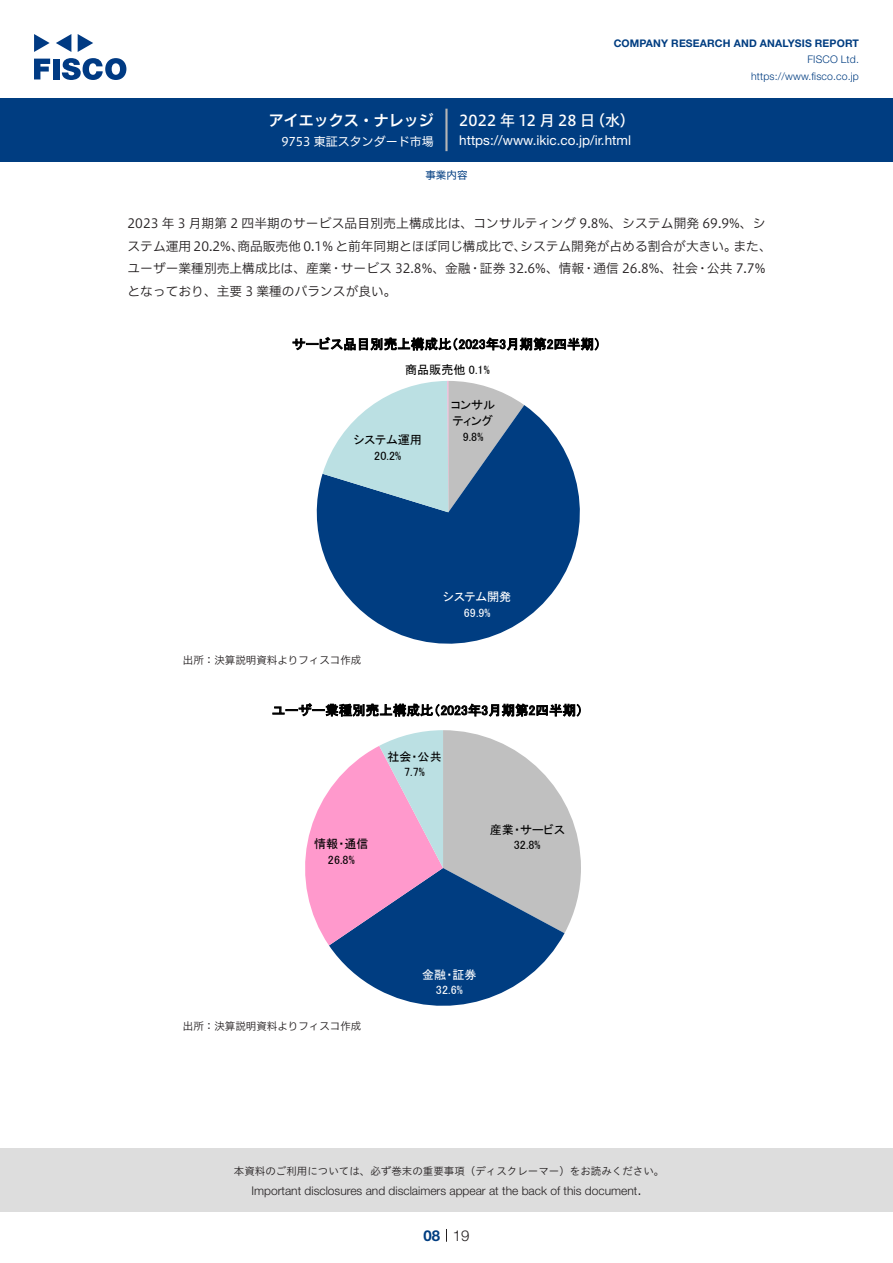
<style>
.page{position:relative;width:893px;height:1263px;background:#fff}
.page>*{position:absolute;margin:0;border:0;box-sizing:border-box;transform-origin:0 0}
.t1{font:15px "Hiragino UD Sans F Std N W5";letter-spacing:.01em;color:#fff}
.t2{font:15px "Hiragino UD Sans F Std N W6";color:#fff}
.t3{font:300 15px "Helvetica Neue LT Std";color:#231f20}
.t4{font:700 15px "Helvetica Neue LT Std";color:#003d81}
.t5{font:13.5px "MS P Gothic";letter-spacing:.005em;color:#000}
.t6{font:13.5px "Helvetica Neue LT Std";color:#fff}
.t7{font:12.75px/22.5px "Hiragino UD Sans F Std N W3";color:#231f20}
.t8{font:12.15px "MS P Gothic";letter-spacing:-.005em;color:#000}
.t9{font:300 12px "Helvetica Neue LT Std";color:#231f20}
.t10{font:12px/15.6px "MS P Gothic";color:#000;text-align:center}
.t11{font:12px/15.6px "MS P Gothic";color:#fff;text-align:center}
.t12{font:12px "Hiragino UD Sans F Std N W4";color:#fff}
.t13{font:10.5px "Hiragino UD Sans Std W3";color:#231f20}
.t14{font:10.5px "Hiragino UD Sans F Std N W3";color:#231f20}
.t15{font:700 10.5px "Helvetica Neue LT Std";letter-spacing:.015em;color:#003d81}
.t16{font:300 10.5px/16.5px "Helvetica Neue LT Std";letter-spacing:.015em;color:#003d81;text-align:right}
.t17{font:10.5px "Hiragino UD Sans F Std N W4";color:#003d81}
</style>
<div class="page">
<div style="left:0;top:1148px;width:893px;height:64px;background:#ddd"></div>
<svg style="left:34px;top:59px;width:16px;height:20px"></svg>
<div style="left:53px;top:59px;width:6px;height:20px;background:#003a83"></div>
<svg style="left:62px;top:58px;width:64px;height:22px"></svg>
<svg style="left:34px;top:34px;width:16px;height:18px"></svg>
<svg style="left:78px;top:34px;width:15px;height:18px"></svg>
<svg style="left:56px;top:34px;width:15px;height:18px"></svg>
<div style="left:0;top:98px;width:893px;height:64px;background:#003d81"></div>
<hr style="left:445px;top:109px;width:3px;height:42px;background:#b5b5b6">
<svg style="left:446px;top:1229px;width:1px;height:13px"></svg>
<svg style="left:316px;top:405px;width:264px;height:239px;fill:#003d81"></svg>
<svg style="left:323px;top:381px;width:201px;height:131px;background:#98b6c8"></svg>
<svg style="left:305px;top:730px;width:276px;height:276px"></svg>
<p class="t2" style="left:269px;top:109px;width:167px">アイエックス・ナレッジ</p>
<p class="t12" style="left:281px;top:132px;width:154px">9753 東証スタンダード市場</p>
<p class="t15" style="left:614px;top:37px;width:247px">COMPANY RESEARCH AND ANALYSIS REPORT</p>
<p class="t16" style="left:751px;top:51px;width:109px">FISCO Ltd. https://www.fisco.co j p.</p>
<p class="t1" style="left:590px;top:109px;width:46px">（水(</p>
<p class="t1" style="left:459px;top:109px;width:137px">2022 年 12 月 28 日</p>
<p class="t6" style="left:459px;top:132px;width:173px">https://www.ikic.co j p. .i r/ html</p>
<p class="t17" style="left:425px;top:167px;width:43px">事業内容</p>
<p class="t7" style="left:733px;top:211px;width:40px;text-indent:-606px">2023 年 3 月期第 2 四半期のサービス品目別売上構成比は、コンサルティング 9.8%、システム開発 69.9%、シまた、</p>
<p class="t7" style="left:520px;top:234px;width:218px">システム開発が占める割合が大きい。</p>
<p class="t7" style="left:237px;top:234px;width:291px">商品販売他 0.1% と前年同期とほぼ同じ構成比で、</p>
<p class="t7" style="left:128px;top:234px;width:639px">ステム運用 20.2%、<br>ユーザー業種別売上構成比は、産業・サービス 32.8%、金融・証券 32.6%、情報・通信 26.8%、社会・公共 7.7%となっており、主要 3 業種のバランスが良い。</p>
<p class="t5" style="left:292px;top:337px;width:310px">サービス品目別売上構成比（2023年3月期第2四半期(</p>
<p class="t8" style="left:405px;top:364px;width:86px">商品販売他 0.1%</p>
<p class="t10" style="left:354px;top:432px;width:70px">システム運用<br>20.2%</p>
<p class="t10" style="left:451px;top:397px;width:46px">コンサル</p>
<p class="t8" style="left:453px;top:414px;width:42px">ティング</p>
<p class="t10" style="left:463px;top:428px;width:22px">9.8%</p>
<p class="t14" style="left:183px;top:652px;width:180px">出所：決算説明資料よりフィスコ作成</p>
<p class="t11" style="left:443px;top:589px;width:70px">システム開発<br>69.9%</p>
<p class="t5" style="left:272px;top:703px;width:312px">ユーザー業種別売上構成比（2023年3月期第2四半期(</p>
<p class="t10" style="left:387px;top:748px;width:56px">社会・公共<br>7.7%</p>
<p class="t10" style="left:314px;top:836px;width:56px">情報・通信<br>26.8%</p>
<p class="t10" style="left:490px;top:821px;width:77px">産業・サービス<br>32.8%</p>
<p class="t14" style="left:183px;top:1018px;width:180px">出所：決算説明資料よりフィスコ作成</p>
<p class="t11" style="left:422px;top:966px;width:56px">金融・証券<br>32.6%</p>
<p class="t13" style="left:234px;top:1163px;width:432px">本資料のご利用については、必ず巻末の重要事項（ディスクレーマー）をお読みください。</p>
<p class="t3" style="left:637px;top:1180px;width:6px">.</p>
<p class="t9" style="left:251px;top:1183px;width:387px">Important disclosures and disclaimers appear at the back of this document</p>
<p class="t4" style="left:423px;top:1226px;width:18px">08</p>
<p class="t3" style="left:453px;top:1226px;width:18px">19</p>
</div>
